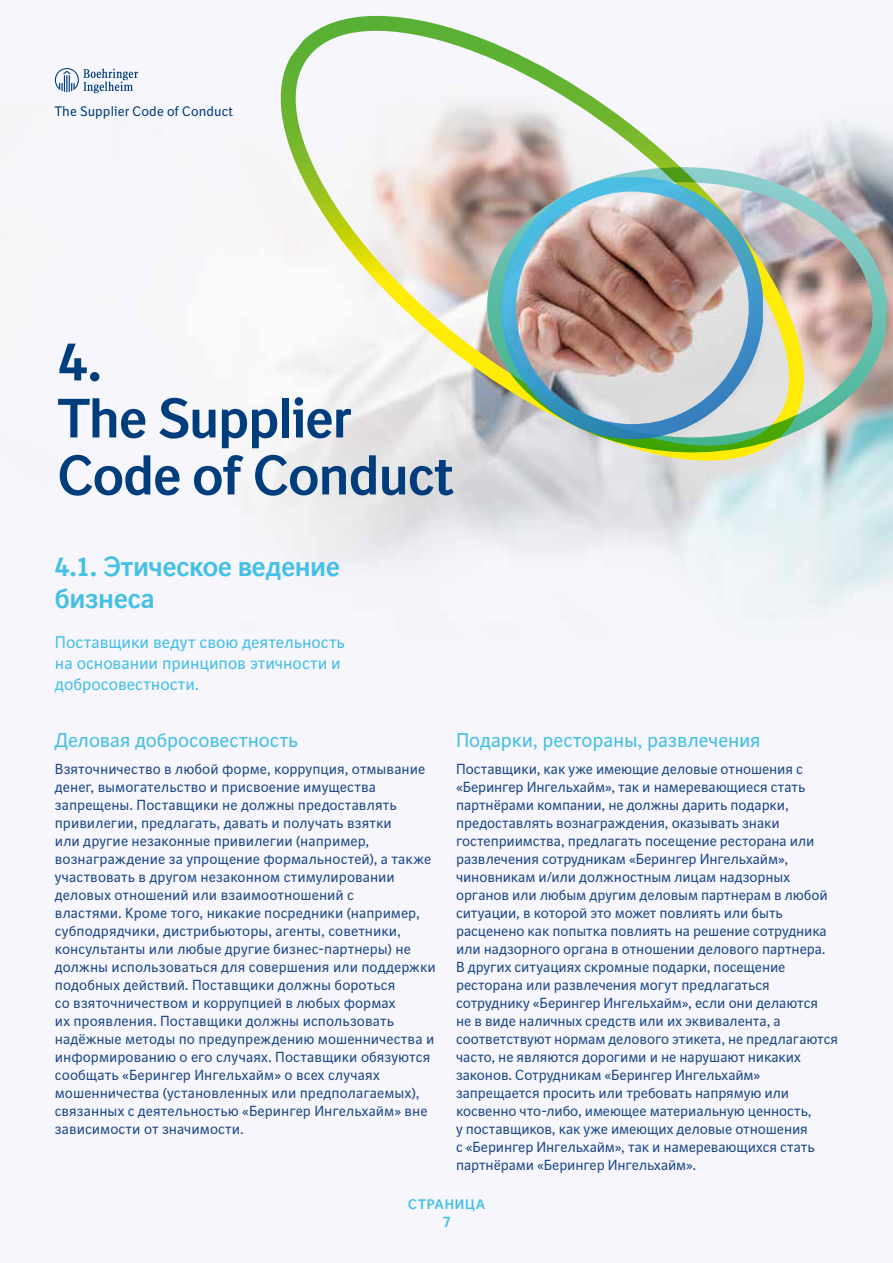
<style>
.page{position:relative;width:893px;height:1263px;background:#fff}
.page>*{position:absolute;margin:0;border:0;box-sizing:border-box;transform-origin:0 0}
.t1{font:700 54px/57px "BI Sans";letter-spacing:-.015em;color:#003d7c}
.t2{font:700 54px "BI Sans NEXT";color:#003d7c}
.t3{font:700 27px/31.5px "BI Sans NEXT";letter-spacing:-.01em;color:#44bfe8}
.t4{font:19.5px "BI Sans NEXT";letter-spacing:-.005em;color:#44bfe8}
.t5{font:16.5px/21px "BI Sans NEXT";letter-spacing:-.005em;color:#44bfe8}
.t6{font:700 15px "BI Sans NEXT";color:#44bfe8}
.t7{font:14.25px/18px "BI Sans NEXT";color:#1e4a87}
.t8{font:13.5px "BI Sans NEXT";letter-spacing:.005em;color:#003d7c}
.t9{font:700 13.5px "BI Sans NEXT";letter-spacing:.07em;color:#44bfe8}
</style>
<div class="page">
<img style="left:0;top:15px;width:893px;height:623px">
<svg style="left:273px;top:16px;width:539px;height:453px"></svg>
<img style="left:486px;top:167px;width:401px;height:287px">
<img style="left:501px;top:177px;width:262px;height:262px">
<svg style="left:55px;top:68px;width:83px;height:25px"></svg>
<p class="t8" style="left:55px;top:103px;width:180px">The Supplier Code of Conduct</p>
<h1 class="t2" style="left:58px;top:329px;width:46px">4.</h1>
<h1 class="t1" style="left:58px;top:390px;width:397px">The Supplier<br>Code of Conduct</h1>
<h2 class="t3" style="left:55px;top:551px;width:286px">4.1. Этическое ведение бизнеса</h2>
<p class="t5" style="left:55px;top:632px;width:292px">Поставщики ведут свою деятельность на основании принципов этичности и добросовестности.</p>
<h3 class="t4" style="left:55px;top:729px;width:245px">Деловая добросовестность</h3>
<p class="t7" style="left:55px;top:760px;width:383px">Взяточничество в любой форме, коррупция, отмывание денег, вымогательство и присвоение имущества запрещены. Поставщики не должны предоставлять привилегии, предлагать, давать и получать взятки<br>или другие незаконные привилегии (например, вознаграждение за упрощение формальностей), а также участвовать в другом незаконном стимулировании деловых отношений или взаимоотношений с<br>властями. Кроме того, никакие посредники (например, субподрядчики, дистрибьюторы, агенты, советники, консультанты или любые другие бизнес-партнеры) не должны использоваться для совершения или поддержки подобных действий. Поставщики должны бороться<br>со взяточничеством и коррупцией в любых формах<br>их проявления. Поставщики должны использовать надёжные методы по предупреждению мошенничества и информированию о его случаях. Поставщики обязуются сообщать «Берингер Ингельхайм» о всех случаях мошенничества (установленных или предполагаемых), связанных с деятельностью «Берингер Ингельхайм» вне зависимости от значимости.</p>
<h3 class="t4" style="left:456px;top:729px;width:306px">Подарки, рестораны, развлечения</h3>
<p class="t7" style="left:456px;top:760px;width:384px">Поставщики, как уже имеющие деловые отношения с «Берингер Ингельхайм», так и намеревающиеся стать партнёрами компании, не должны дарить подарки, предоставлять вознаграждения, оказывать знаки гостеприимства, предлагать посещение ресторана или развлечения сотрудникам «Берингер Ингельхайм», чиновникам и/или должностным лицам надзорных органов или любым другим деловым партнерам в любой ситуации, в которой это может повлиять или быть расценено как попытка повлиять на решение сотрудника или надзорного органа в отношении делового партнера.<br>В других ситуациях скромные подарки, посещение ресторана или развлечения могут предлагаться сотруднику «Берингер Ингельхайм», если они делаются<br>не в виде наличных средств или их эквивалента, а соответствуют нормам делового этикета, не предлагаются часто, не являются дорогими и не нарушают никаких законов. Сотрудникам «Берингер Ингельхайм» запрещается просить или требовать напрямую или косвенно что-либо, имеющее материальную ценность,<br>у поставщиков, как уже имеющих деловые отношения<br>с «Берингер Ингельхайм», так и намеревающихся стать партнёрами «Берингер Ингельхайм».</p>
<p class="t9" style="left:408px;top:1196px;width:78px">СТРАНИЦА</p>
<p class="t6" style="left:442px;top:1212px;width:10px">7</p>
</div>
